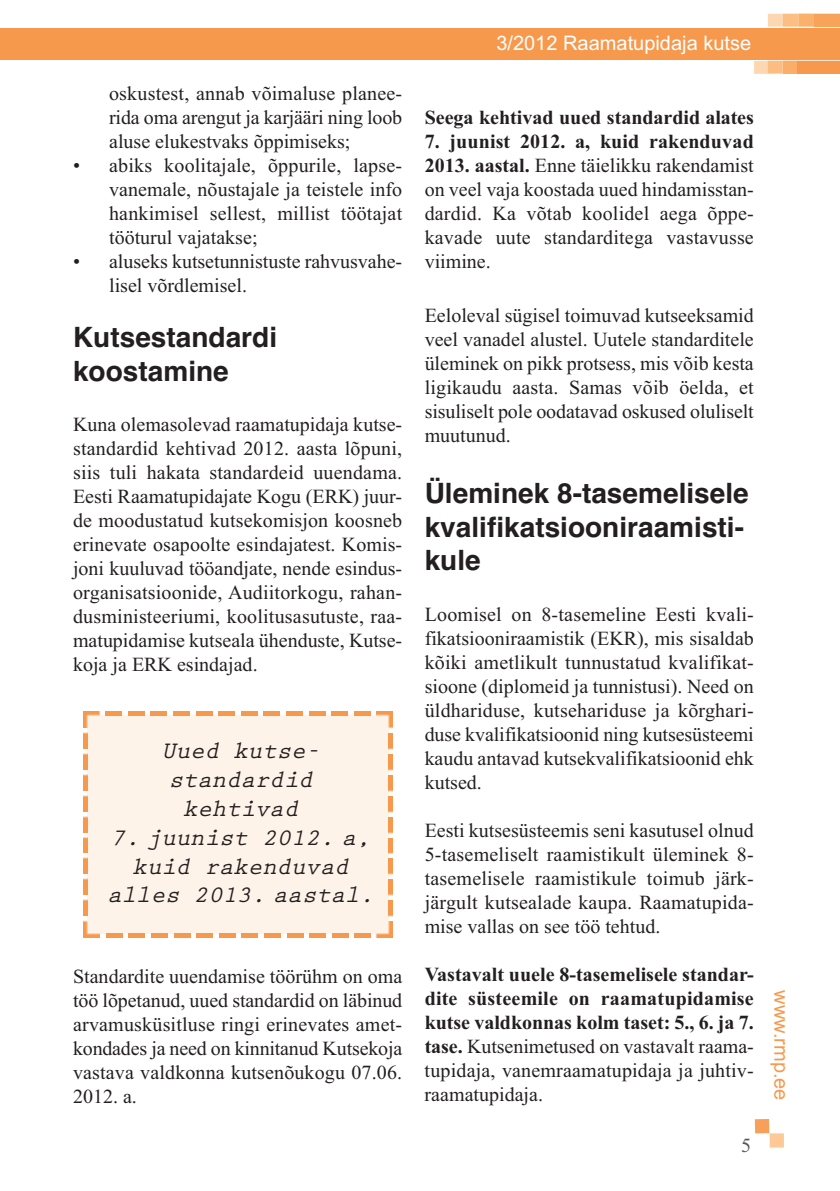
<style>
.page{position:relative;width:840px;height:1191px;background:#fff}
.page>*{position:absolute;margin:0;border:0;box-sizing:border-box;transform-origin:0 0}
.t1{font:700 28px/33.6px "Helvetica";color:#231f20}
.t2{font:italic 700 24px/28.8px "Prestige Elite Std";color:#231f20;text-align:center}
.t3{font:20px/24px "Times New Roman";color:#231f20;text-align:justify}
.t4{font:700 20px/24px "Times New Roman";color:#231f20;text-align:justify}
.t5{font:20px "Arial";color:#fff}
.t6{font:20px "Arial";color:#f7994d}
.t7{font:20px "Times New Roman";color:#57585a}
.s1{font-weight:700}
.s2{font-weight:400}
</style>
<div class="page">
<svg style="left:754px;top:61px;width:85px;height:13px"></svg>
<div style="left:782px;top:61px;width:57px;height:12px;background:#faae69"></div>
<div style="left:796px;top:61px;width:43px;height:12px;background:#f7994d"></div>
<svg style="left:767px;top:14px;width:46px;height:13px"></svg>
<div style="left:813px;top:14px;width:26px;height:13px;background:#f8a35a"></div>
<div style="left:0;top:28px;width:839px;height:31px;background:#f7994d"></div>
<div style="left:769px;top:1133px;width:14px;height:14px;background:#fcc997"></div>
<div style="left:754px;top:1119px;width:14px;height:14px;background:#f8a05a"></div>
<div style="left:88px;top:715px;width:300px;height:218px;background:#fef3e8"></div>
<img style="left:84px;top:711px;width:22px;height:16px">
<img style="left:106px;top:711px;width:265px;height:4px">
<img style="left:376px;top:711px;width:16px;height:22px">
<img style="left:388px;top:733px;width:4px;height:188px">
<img style="left:370px;top:921px;width:22px;height:16px">
<img style="left:100px;top:933px;width:270px;height:4px">
<img style="left:84px;top:915px;width:16px;height:22px">
<img style="left:84px;top:727px;width:4px;height:188px">
<p class="t3" style="left:109px;top:81px;width:294px">oskustest, annab võimaluse planee&shy;rida oma arengut ja karjääri ning loob aluse elukestvaks õppimiseks;</p>
<p class="t3" style="left:109px;top:153px;width:294px;text-indent:-36px">• abiks koolitajale, õppurile, lapse&shy;vanemale, nõustajale ja teistele info hankimisel sellest, millist töötajat tööturul vajatakse;</p>
<p class="t3" style="left:109px;top:249px;width:294px;text-indent:-36px">• aluseks kutsetunnistuste rahvusvahe&shy;lisel võrdlemisel.</p>
<h1 class="t1" style="left:73px;top:321px;width:205px">Kutsestandardi koostamine</h1>
<p class="t3" style="left:73px;top:412px;width:330px">Kuna olemasolevad raamatupidaja kutse&shy;standardid kehtivad 2012. aasta lõpuni, siis tuli hakata standardeid uuendama.<br>Eesti Raamatupidajate Kogu (ERK) juur&shy;de moodustatud kutsekomisjon koosneb erinevate osapoolte esindajatest. Komis&shy;joni kuuluvad tööandjate, nende esindus&shy;organisatsioonide, Audiitorkogu, rahan&shy;dusministeeriumi, koolitusasutuste, raa&shy;matupidamise kutseala ühenduste, Kutse&shy;koja ja ERK esindajad.</p>
<p class="t2" style="left:161px;top:738px;width:165px">Uued kutse&shy;standardid kehtivad</p>
<p class="t2" style="left:107px;top:824px;width:273px">7. juunist 2012. a, kuid rakenduvad alles 2013. aastal.</p>
<p class="t3" style="left:73px;top:964px;width:330px">Standardite uuendamise töörühm on oma töö lõpetanud, uued standardid on läbinud arvamusküsitluse ringi erinevates amet&shy;kondades ja need on kinnitanud Kutsekoja vastava valdkonna kutsenõukogu 07.06.<br>2012. a.</p>
<p class="t5" style="left:496px;top:31px;width:256px">3/2012 Raamatupidaja kutse</p>
<p class="t4" style="left:424px;top:105px;width:330px">Seega kehtivad uued standardid alates</p>
<p class="t3" style="left:424px;top:129px;width:330px"><span class="s1">7. juunist 2012. a, kuid rakenduvad 2013. aastal.</span> Enne täielikku rakendamist on veel vaja koostada uued hindamisstan&shy;dardid. Ka võtab koolidel aega õppe&shy;kavade uute standarditega vastavusse viimine.</p>
<p class="t3" style="left:424px;top:303px;width:330px">Eeloleval sügisel toimuvad kutseeksamid veel vanadel alustel. Uutele standarditele üleminek on pikk protsess, mis võib kesta ligikaudu aasta. Samas võib öelda, et sisuliselt pole oodatavad oskused oluliselt muutunud.</p>
<h1 class="t1" style="left:424px;top:477px;width:325px">Üleminek 8-tasemelisele kvalifikatsiooniraamisti&shy;kule</h1>
<p class="t3" style="left:424px;top:602px;width:330px">Loomisel on 8-tasemeline Eesti kvali&shy;fikatsiooniraamistik (EKR), mis sisaldab kõiki ametlikult tunnustatud kvalifikat&shy;sioone (diplomeid ja tunnistusi). Need on üldhariduse, kutsehariduse ja kõrghari&shy;duse kvalifikatsioonid ning kutsesüsteemi kaudu antavad kutsekvalifikatsioonid ehk kutsed.</p>
<p class="t3" style="left:424px;top:818px;width:330px">Eesti kutsesüsteemis seni kasutusel olnud 5-tasemeliselt raamistikult üleminek 8- tasemelisele raamistikule toimub järk&shy;järgult kutsealade kaupa. Raamatupida&shy;mise vallas on see töö tehtud.</p>
<p class="t4" style="left:424px;top:962px;width:330px">Vastavalt uuele 8-tasemelisele standar&shy;dite süsteemile on raamatupidamise kutse valdkonnas kolm taset: 5., 6. ja 7. tase. <span class="s2">Kutsenimetused on vastavalt raama&shy;tupidaja, vanemraamatupidaja ja juhtiv&shy;raamatupidaja.</span></p>
<p class="t7" style="left:740px;top:1133px;width:11px">5</p>
<p class="t6" style="left:792px;top:990px;width:112px;rotate:90deg">www.rmp.ee</p>
</div>
